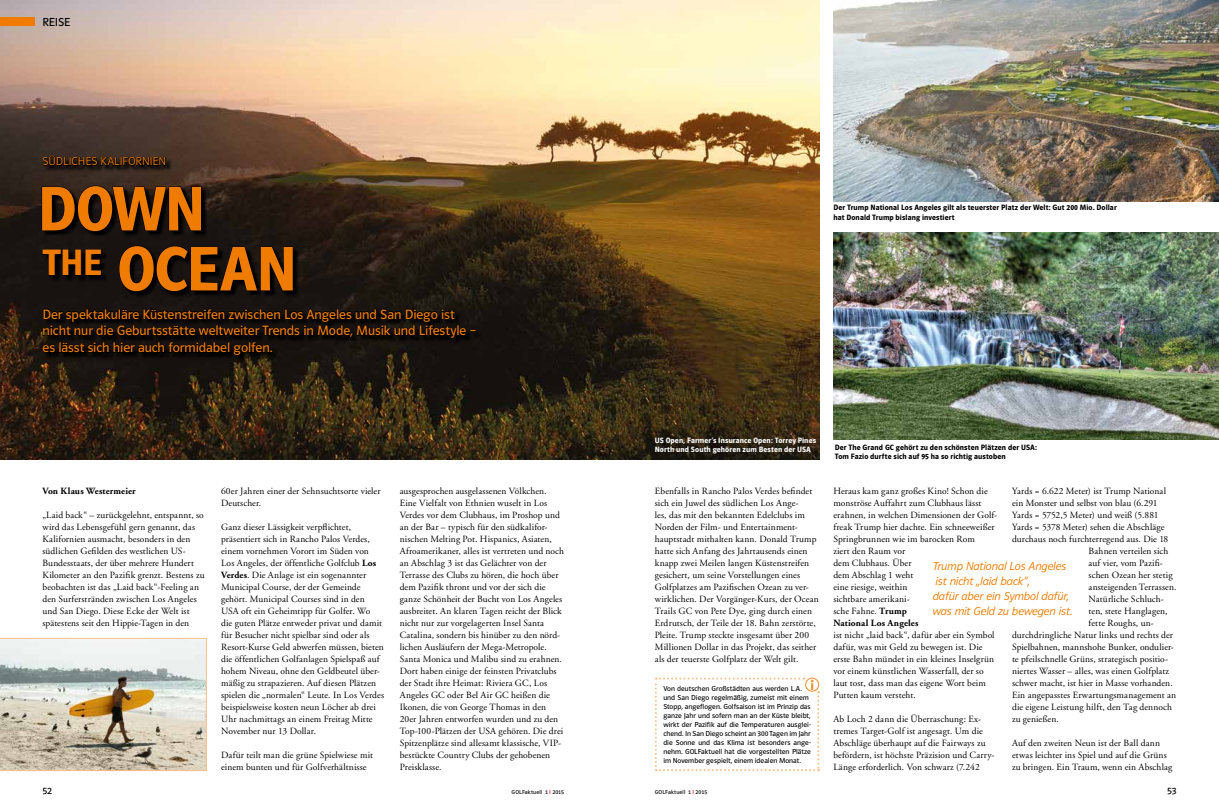
<style>
.page{position:relative;width:1219px;height:808px;background:#fff}
.page>*{position:absolute;margin:0;border:0;box-sizing:border-box;transform-origin:0 0}
.t1{font:600 65px/60px "Polo 22";letter-spacing:-.015em;color:#ef7c00}
.t2{font:14px/16.8px "Polo 22 Buch";letter-spacing:-.005em;color:#ef7c00}
.t3{font:12px/15px "Polo 22 Leicht Kursiv";letter-spacing:-.01em;color:#ef7c00}
.t4{font:12px "Polo 22 Leicht";letter-spacing:-.01em;color:#ef7c00}
.t5{font:12px "Polo 22 Buch";letter-spacing:-.015em;color:#000}
.t6{font:10px "Polo 22 Buch";color:#000}
.t7{font:9.5px/12px "Adobe Garamond LT";letter-spacing:.01em;color:#000}
.t8{font:700 9.5px "Adobe Garamond LT";letter-spacing:.01em;color:#000}
.t9{font:600 8px/9.6px "Polo 22";letter-spacing:.01em;color:#000}
.t10{font:600 8px/9.6px "Polo 22";letter-spacing:.015em;color:#fff}
.t11{font:7.5px/9px "Polo 22 Buch";letter-spacing:.005em;color:#000}
.t12{font:6px "Polo 22 Buch";letter-spacing:.02em;color:#000}
.s1{font-weight:700}
.s2{color:#e3000f}
</style>
<div class="page">
<img style="left:833px;top:232px;width:385px;height:207px">
<img style="left:833px;top:1px;width:385px;height:200px">
<img style="left:0;top:1px;width:819px;height:458px">
<div style="left:0;top:17px;width:34px;height:9px;background:#ef7c00"></div>
<svg style="left:43px;top:156px;width:440px;height:206px;background:#312417"></svg>
<svg style="left:42px;top:153px;width:124px;height:15px;background:#1e1612"></svg>
<svg style="left:41px;top:185px;width:161px;height:47px;background:#0d0a07"></svg>
<svg style="left:42px;top:249px;width:60px;height:27px;background:#090706"></svg>
<svg style="left:118px;top:245px;width:176px;height:47px;background:#0a0806"></svg>
<svg style="left:42px;top:307px;width:434px;height:49px;background:#0d0a08"></svg>
<svg style="left:655px;top:677px;width:164px;height:94px"></svg>
<img style="left:0;top:638px;width:207px;height:133px">
<p class="t5" style="left:43px;top:15px;width:29px">REISE</p>
<p class="t4" style="left:43px;top:155px;width:125px">SÜDLICHES KALIFORNIEN</p>
<h1 class="t1" style="left:37px;top:179px;width:261px">DOWN<br><sup>THE</sup> OCEAN</h1>
<h2 class="t2" style="left:43px;top:306px;width:435px">Der spektakuläre Küstenstreifen zwischen Los Angeles und San Diego ist nicht nur die Geburtsstätte weltweiter Trends in Mode, Musik und Lifestyle – es lässt sich hier auch formidabel golfen.</h2>
<p class="t9" style="left:833px;top:203px;width:285px">Der Trump National Los Angeles gilt als teuerster Platz der Welt: Gut 200 Mio. Dollar hat Donald Trump bislang investiert</p>
<p class="t10" style="left:655px;top:435px;width:163px">US Open, Farmer‘s Insurance Open: Torrey Pines<br>North und South gehören zum Besten der USA</p>
<p class="t9" style="left:835px;top:442px;width:204px">Der The Grand GC gehört zu den schönsten Plätzen der USA:<br>Tom Fazio durfte sich auf 95 ha so richtig austoben</p>
<p class="t8" style="left:43px;top:486px;width:95px">Von Klaus Westermeier</p>
<p class="t7" style="left:43px;top:509px;width:164px">„Laid back“ – zurückgelehnt, entspannt, so wird das Lebensgefühl gern genannt, das Kalifornien ausmacht, besonders in den südlichen Gefilden des westlichen US-Bundesstaats, der über mehrere Hundert Kilometer an den Pazifik grenzt. Bestens zu beobachten ist das „Laid back“-Feeling an den Surferstränden zwischen Los Angeles und San Diego. Diese Ecke der Welt ist spätestens seit den Hippie-Tagen in den</p>
<p class="t7" style="left:221px;top:485px;width:161px">60er Jahren einer der Sehnsuchtsorte vieler<br>Deutscher.</p>
<p class="t7" style="left:221px;top:521px;width:164px">Ganz dieser Lässigkeit verpflichtet, präsentiert sich in Rancho Palos Verdes, einem vornehmen Vorort im Süden von Los Angeles, der öffentliche Golfclub <span class="s1">Los Verdes</span>. Die Anlage ist ein sogenannter Municipal Course, der der Gemeinde gehört. Municipal Courses sind in den USA oft ein Geheimtipp für Golfer. Wo die guten Plätze entweder privat und damit für Besucher nicht spielbar sind oder als Resort-Kurse Geld abwerfen müssen, bieten die öffentlichen Golfanlagen Spielspaß auf hohem Niveau, ohne den Geldbeutel über&shy;mäßig zu strapazieren. Auf diesen Plätzen spielen die „normalen“ Leute. In Los Verdes beispielsweise kosten neun Löcher ab drei Uhr nachmittags an einem Freitag Mitte November nur 13 Dollar.</p>
<p class="t7" style="left:221px;top:749px;width:153px">Dafür teilt man die grüne Spielwiese mit einem bunten und für Golfverhältnisse</p>
<p class="t7" style="left:1012px;top:485px;width:156px">Yards = 6.622 Meter) ist Trump National</p>
<p class="t7" style="left:1012px;top:497px;width:147px">ein Monster und selbst von blau (6.291</p>
<p class="t7" style="left:1012px;top:509px;width:148px">Yards = 5752,5 Meter) und weiß (5.881</p>
<p class="t7" style="left:1012px;top:521px;width:154px">Yards = 5378 Meter) sehen die Abschläge</p>
<p class="t7" style="left:1012px;top:533px;width:158px">durchaus noch furchterregend aus. Die 18</p>
<p class="t7" style="left:1088px;top:545px;width:81px">Bahnen verteilen sich</p>
<p class="t7" style="left:1088px;top:557px;width:76px">auf vier, vom Pazifi-</p>
<p class="t7" style="left:1088px;top:569px;width:86px">schen Ozean her stetig</p>
<p class="t7" style="left:1088px;top:581px;width:89px">ansteigenden Terrassen.</p>
<p class="t7" style="left:1088px;top:593px;width:77px">Natürliche Schluch-</p>
<p class="t7" style="left:1088px;top:605px;width:80px">ten, stete Hanglagen,</p>
<p class="t7" style="left:1088px;top:617px;width:67px">fette Roughs, un-</p>
<p class="t7" style="left:1012px;top:629px;width:163px">durchdringliche Natur links und rechts der</p>
<p class="t7" style="left:1012px;top:641px;width:163px">Spielbahnen, mannshohe Bunker, ondulier-</p>
<p class="t7" style="left:1012px;top:653px;width:158px">te pfeilschnelle Grüns, strategisch positio-</p>
<p class="t7" style="left:1012px;top:665px;width:159px">niertes Wasser – alles, was einen Golfplatz</p>
<p class="t7" style="left:1012px;top:677px;width:162px">schwer macht, ist hier in Masse vorhanden.</p>
<p class="t7" style="left:1012px;top:689px;width:166px">Ein angepasstes Erwartungsmanagement an</p>
<p class="t7" style="left:1012px;top:701px;width:161px">die eigene Leistung hilft, den Tag dennoch</p>
<p class="t7" style="left:1012px;top:713px;width:48px">zu genießen.</p>
<p class="t7" style="left:1012px;top:737px;width:162px">Auf den zweiten Neun ist der Ball dann etwas leichter ins Spiel und auf die Grüns zu bringen. Ein Traum, wenn ein Abschlag</p>
<p class="t7" style="left:400px;top:485px;width:166px">ausgesprochen ausgelassenen Völkchen.<br>Eine Vielfalt von Ethnien wuselt in Los Verdes vor dem Clubhaus, im Proshop und an der Bar – typisch für den südkalifor&shy;nischen Melting Pot. Hispanics, Asiaten, Afroamerikaner, alles ist vertreten und noch an Abschlag 3 ist das Gelächter von der Terrasse des Clubs zu hören, die hoch über dem Pazifik thront und vor der sich die ganze Schönheit der Bucht von Los Angeles ausbreitet. An klaren Tagen reicht der Blick nicht nur zur vorgelagerten Insel Santa Catalina, sondern bis hinüber zu den nörd&shy;lichen Ausläufern der Mega-Metropole.<br>Santa Monica und Malibu sind zu erahnen.<br>Dort haben einige der feinsten Privatclubs der Stadt ihre Heimat: Riviera GC, Los Angeles GC oder Bel Air GC heißen die Ikonen, die von George Thomas in den 20er Jahren entworfen wurden und zu den Top-100-Plätzen der USA gehören. Die drei Spitzenplätze sind allesamt klassische, VIP&shy;bestückte Country Clubs der gehobenen Preisklasse.</p>
<p class="t7" style="left:655px;top:485px;width:165px">Ebenfalls in Rancho Palos Verdes befindet sich ein Juwel des südlichen Los Ange-<br>les, das mit den bekannten Edelclubs im Norden der Film- und Entertainment&shy;hauptstadt mithalten kann. Donald Trump hatte sich Anfang des Jahrtausends einen knapp zwei Meilen langen Küstenstreifen gesichert, um seine Vorstellungen eines Golfplatzes am Pazifischen Ozean zu ver&shy;wirklichen. Der Vorgänger-Kurs, der Ocean Trails GC von Pete Dye, ging durch einen Erdrutsch, der Teile der 18. Bahn zerstörte, Pleite. Trump steckte insgesamt über 200<br>Millionen Dollar in das Projekt, das seither als der teuerste Golfplatz der Welt gilt.</p>
<p class="t7" style="left:833px;top:485px;width:165px">Heraus kam ganz großes Kino! Schon die monströse Auffahrt zum Clubhaus lässt erahnen, in welchen Dimensionen der Golf&shy;freak Trump hier dachte. Ein schneeweißer<br>Springbrunnen wie im barocken Rom<br>ziert den Raum vor<br>dem Clubhaus. Über<br>dem Abschlag 1 weht<br>eine riesige, weithin<br>sichtbare amerikani-<br>sche Fahne. <span class="s1">Trump<br>National Los Angeles</span></p>
<p class="t3" style="left:933px;top:559px;width:141px">Trump National Los Angeles ist nicht „laid back“,<br>dafür aber ein Symbol dafür, was mit Geld zu bewegen ist.</p>
<p class="t7" style="left:833px;top:629px;width:163px">ist nicht „laid back“, dafür aber ein Symbol dafür, was mit Geld zu bewegen ist. Die erste Bahn mündet in ein kleines Inselgrün vor einem künstlichen Wasserfall, der so laut tost, dass man das eigene Wort beim Putten kaum versteht.</p>
<p class="t7" style="left:833px;top:713px;width:162px">Ab Loch 2 dann die Überraschung: Ex&shy;tremes Target-Golf ist angesagt. Um die Abschläge überhaupt auf die Fairways zu befördern, ist höchste Präzision und Carry-Länge erforderlich. Von schwarz (7.242</p>
<p class="t11" style="left:663px;top:684px;width:149px">Von deutschen Großstädten aus werden L.A. und San Diego regelmäßig, zumeist mit einem Stopp, angeflogen. Golfsaison ist im Prinzip das ganze Jahr und sofern man an der Küste bleibt, wirkt der Pazifik auf die Temperaturen ausglei&shy;chend. In San Diego scheint an 300 Tagen im Jahr die Sonne und das Klima ist besonders ange&shy;nehm. GOLFaktuell hat die vorgestellten Plätze im November gespielt, einem idealen Monat.</p>
<p class="t6" style="left:43px;top:785px;width:11px">52</p>
<p class="t12" style="left:512px;top:789px;width:54px">GOLFaktuell 1 <span class="s2">I</span> 2015</p>
<p class="t12" style="left:655px;top:789px;width:54px">GOLFaktuell 1 <span class="s2">I</span> 2015</p>
<p class="t6" style="left:1167px;top:785px;width:11px">53</p>
</div>
